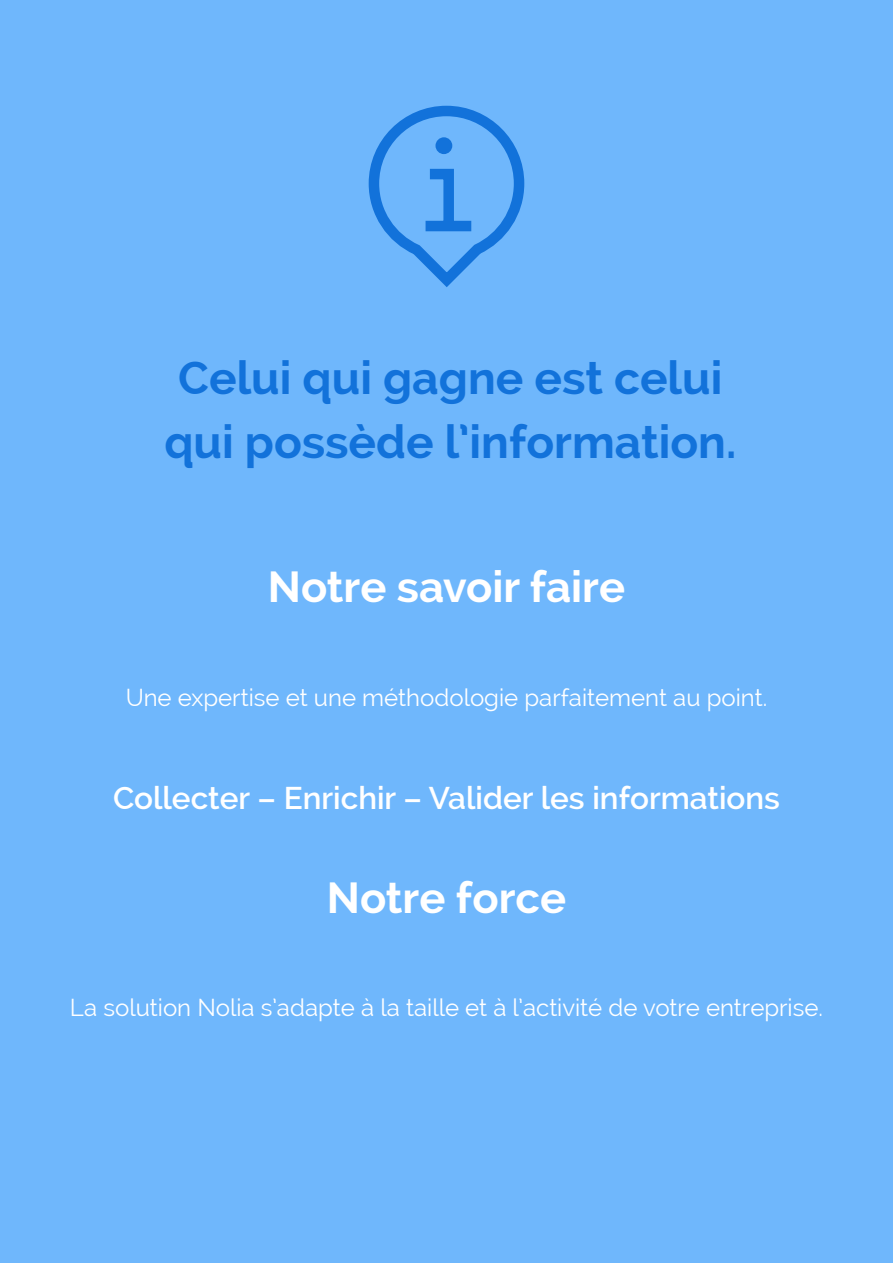
<style>
.page{position:relative;width:893px;height:1263px;background:#6fb7fc}
.page>*{position:absolute;margin:0;border:0;box-sizing:border-box;transform-origin:0 0}
.t1{font:700 46.05px/63.6px "Raleway";color:#1272da}
.t2{font:700 43.5px "Raleway";color:#fff}
.t3{font:600 31.5px "Raleway";color:#fff}
.t4{font:24px "Raleway";color:#fff}
</style>
<div class="page">
<svg style="left:368px;top:105px;width:157px;height:182px"></svg>
<div style="left:435px;top:137px;width:17px;height:17px;background:#1272da;border-radius:50%"></div>
<h1 class="t1" style="left:164px;top:346px;width:573px">Celui qui gagne est celui qui possède l’information.</h1>
<h2 class="t2" style="left:268px;top:562px;width:359px">Notre savoir faire</h2>
<p class="t4" style="left:126px;top:683px;width:643px">Une expertise et une méthodologie parfaitement au point.</p>
<h3 class="t3" style="left:113px;top:780px;width:668px">Collecter – Enrichir – Valider les informations</h3>
<h2 class="t2" style="left:327px;top:872px;width:241px">Notre force</h2>
<p class="t4" style="left:70px;top:994px;width:755px">La solution Nolia s’adapte à la taille et à l’activité de votre entreprise.</p>
</div>
